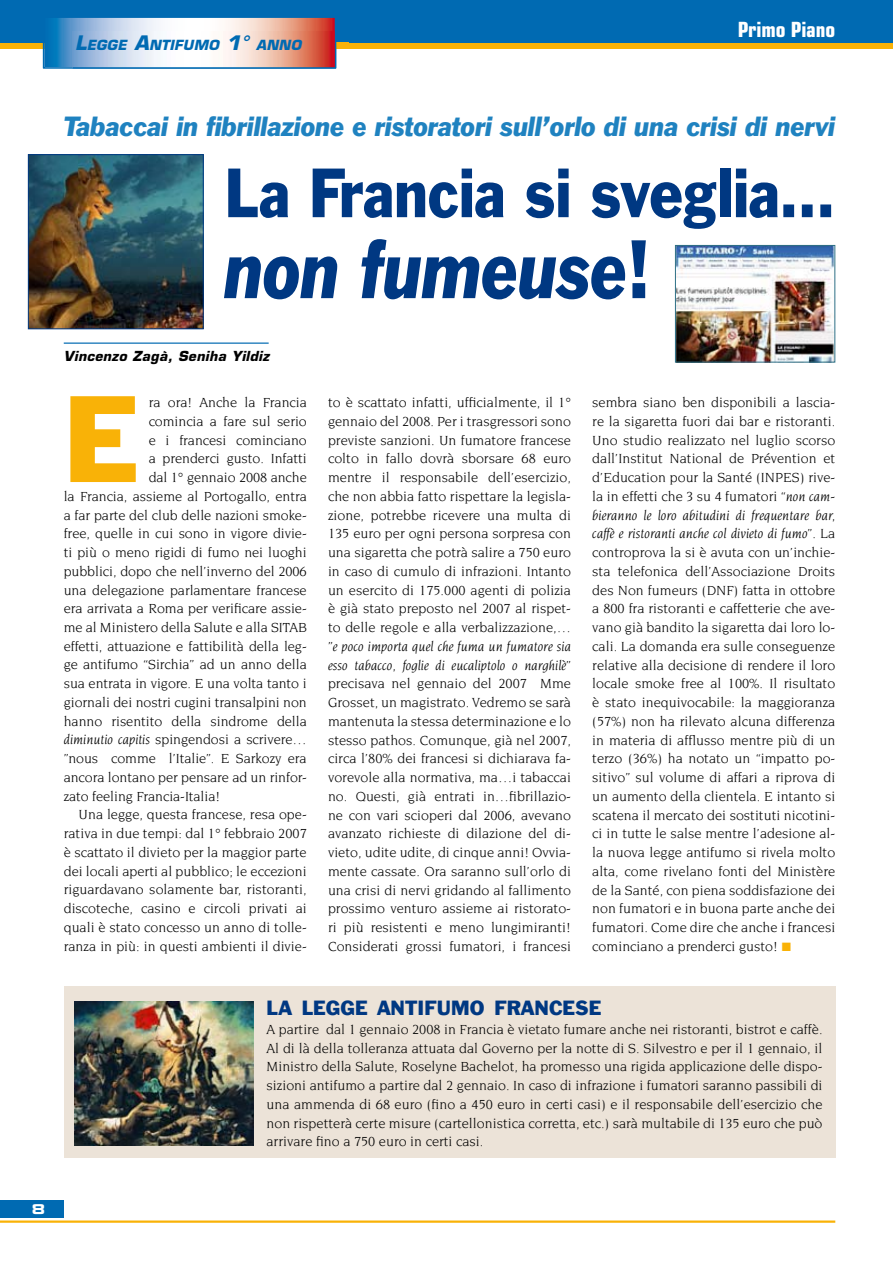
<style>
.page{position:relative;width:893px;height:1263px;background:#fff}
.page>*{position:absolute;margin:0;border:0;box-sizing:border-box;transform-origin:0 0}
.t1{font:112.65px "Franklin Gothic BT";color:#f9b207}
.t2{font:italic 75.9px "Franklin Gothic BT";color:#003882;scale:.87 1}
.t3{font:63.75px "Franklin Gothic BT";color:#003882;scale:.87 1}
.t4{font:italic 25.5px "Franklin Gothic BT";letter-spacing:-.005em;color:#1f82c0}
.t5{font:700 condensed 21px "Eurostile";color:#fff}
.t6{font:18.9px "Franklin Gothic BT";letter-spacing:.005em;color:#003882}
.t7{font:14.25px/18.8px "Novarese";letter-spacing:-.005em;color:#000;text-align:justify}
.t8{font:italic 700 13.65px "Eurostile";letter-spacing:.02em;color:#006ab2}
.t9{font:italic 700 13.5px "Eurostile";letter-spacing:.03em;color:#000}
.t10{font:13.5px "Eurostile Bold Extended Two";color:#fff}
.s1{font-size:19.5px}
.s2{font-style:normal}
.s3{font-style:italic}
</style>
<div class="page">
<hr style="left:0;top:1221px;width:835px;height:2px;background:#f9b207">
<div style="left:0;top:1200px;width:64px;height:17px;background:#006ab2"></div>
<div style="left:0;top:0;width:893px;height:43px;background:#006ab2"></div>
<div style="left:0;top:43px;width:893px;height:6px;background:#f9b207"></div>
<svg style="left:43px;top:17px;width:306px;height:52px"></svg>
<img style="left:73px;top:31px;width:263px;height:38px">
<img style="left:30px;top:156px;width:172px;height:171px">
<div style="left:28px;top:154px;width:176px;height:175px;border:1px solid #003882"></div>
<hr style="left:64px;top:343px;width:205px;height:1px;background:#006ab2">
<img style="left:677px;top:247px;width:156px;height:114px">
<div style="left:675px;top:245px;width:160px;height:118px;border:1px solid #2e7086"></div>
<div style="left:64px;top:986px;width:771px;height:172px;background:#ece3d8"></div>
<img style="left:74px;top:1001px;width:180px;height:145px">
<p class="t8" style="left:75px;top:39px;width:228px"><span class="s1">L</span>EGGE <span class="s1">A</span>NTIFUMO <span class="s1">1°</span> ANNO</p>
<h3 class="t5" style="left:738px;top:22px;width:99px">Primo Piano</h3>
<h3 class="t4" style="left:64px;top:113px;width:773px">Tabaccai in fibrillazione e ristoratori sull’orlo di una crisi di nervi</h3>
<h3 class="t3" style="left:225px;top:167px;width:703px">La Francia si sveglia…</h3>
<h2 class="t2" style="left:225px;top:228px;width:490px">non fumeuse<span class="s2">!</span></h2>
<p class="t9" style="left:64px;top:351px;width:207px">Vincenzo Zagà, Seniha Yildiz</p>
<h1 class="t1" style="left:64px;top:394px;width:76px">E</h1>
<p class="t7" style="left:149px;top:394px;width:160px">ra ora! Anche la Francia</p>
<p class="t7" style="left:149px;top:413px;width:160px">comincia a fare sul serio</p>
<p class="t7" style="left:149px;top:431px;width:160px">e i francesi cominciano</p>
<p class="t7" style="left:149px;top:450px;width:160px">a prenderci gusto. Infatti</p>
<p class="t7" style="left:149px;top:469px;width:160px">dal 1° gennaio 2008 anche</p>
<p class="t7" style="left:64px;top:488px;width:245px">la Francia, assieme al Portogallo, entra</p>
<p class="t7" style="left:64px;top:506px;width:244px">a far parte del club delle nazioni smoke-</p>
<p class="t7" style="left:64px;top:525px;width:244px">free, quelle in cui sono in vigore divie-</p>
<p class="t7" style="left:64px;top:544px;width:244px">ti più o meno rigidi di fumo nei luoghi</p>
<p class="t7" style="left:64px;top:563px;width:244px">pubblici, dopo che nell’inverno del 2006</p>
<p class="t7" style="left:64px;top:581px;width:244px">una delegazione parlamentare francese</p>
<p class="t7" style="left:64px;top:600px;width:244px">era arrivata a Roma per verificare assie-</p>
<p class="t7" style="left:64px;top:619px;width:244px">me al Ministero della Salute e alla SITAB</p>
<p class="t7" style="left:64px;top:638px;width:244px">effetti, attuazione e fattibilità della leg-</p>
<p class="t7" style="left:64px;top:656px;width:244px">ge antifumo “Sirchia” ad un anno della</p>
<p class="t7" style="left:64px;top:675px;width:245px">sua entrata in vigore. E una volta tanto i</p>
<p class="t7" style="left:64px;top:694px;width:245px">giornali dei nostri cugini transalpini non</p>
<p class="t7" style="left:64px;top:713px;width:245px">hanno risentito della sindrome della</p>
<p class="t7" style="left:64px;top:731px;width:244px"><span class="s3">diminutio capitis</span> spingendosi a scrivere…</p>
<p class="t7" style="left:64px;top:750px;width:244px">”nous comme l’Italie”. E Sarkozy era</p>
<p class="t7" style="left:64px;top:769px;width:244px">ancora lontano per pensare ad un rinfor-</p>
<p class="t7" style="left:64px;top:788px;width:158px">zato feeling Francia-Italia!</p>
<p class="t7" style="left:79px;top:806px;width:230px">Una legge, questa francese, resa ope-</p>
<p class="t7" style="left:64px;top:825px;width:244px">rativa in due tempi: dal 1° febbraio 2007</p>
<p class="t7" style="left:64px;top:844px;width:244px">è scattato il divieto per la maggior parte</p>
<p class="t7" style="left:64px;top:863px;width:244px">dei locali aperti al pubblico; le eccezioni</p>
<p class="t7" style="left:64px;top:881px;width:244px">riguardavano solamente bar, ristoranti,</p>
<p class="t7" style="left:64px;top:900px;width:244px">discoteche, casino e circoli privati ai</p>
<p class="t7" style="left:64px;top:919px;width:245px">quali è stato concesso un anno di tolle-</p>
<p class="t7" style="left:64px;top:938px;width:245px">ranza in più: in questi ambienti il divie-</p>
<p class="t7" style="left:328px;top:394px;width:245px">to è scattato infatti, ufficialmente, il 1° gennaio del 2008. Per i trasgressori sono previste sanzioni. Un fumatore francese colto in fallo dovrà sborsare 68 euro mentre il responsabile dell’esercizio, che non abbia fatto rispettare la legisla&shy;zione, potrebbe ricevere una multa di 135 euro per ogni persona sorpresa con una sigaretta che potrà salire a 750 euro in caso di cumulo di infrazioni. Intanto un esercito di 175.000 agenti di polizia è già stato preposto nel 2007 al rispet&shy;to delle regole e alla verbalizzazione,… ”<span class="s3">e poco importa quel che fuma un fumatore sia esso tabacco, foglie di eucaliptolo o narghilè</span>” precisava nel gennaio del 2007 Mme Grosset, un magistrato. Vedremo se sarà mantenuta la stessa determinazione e lo stesso pathos. Comunque, già nel 2007, circa l’80% dei francesi si dichiarava fa&shy;vorevole alla normativa, ma…i tabaccai no. Questi, già entrati in…fibrillazio&shy;ne con vari scioperi dal 2006, avevano avanzato richieste di dilazione del di&shy;vieto, udite udite, di cinque anni! Ovvia&shy;mente cassate. Ora saranno sull’orlo di una crisi di nervi gridando al fallimento prossimo venturo assieme ai ristorato&shy;ri più resistenti e meno lungimiranti!<br>Considerati grossi fumatori, i francesi</p>
<p class="t7" style="left:592px;top:394px;width:244px">sembra siano ben disponibili a lascia&shy;re la sigaretta fuori dai bar e ristoranti.<br>Uno studio realizzato nel luglio scorso dall’Institut National de Prévention et d’Education pour la Santé (INPES) rive&shy;la in effetti che 3 su 4 fumatori “<span class="s3">non cam&shy;bieranno le loro abitudini di frequentare bar, caffè e ristoranti anche col divieto di fumo</span>”. La controprova la si è avuta con un’inchie&shy;sta telefonica dell’Associazione Droits des Non fumeurs (DNF) fatta in ottobre a 800 fra ristoranti e caffetterie che ave&shy;vano già bandito la sigaretta dai loro lo&shy;cali. La domanda era sulle conseguenze relative alla decisione di rendere il loro locale smoke free al 100%. Il risultato è stato inequivocabile: la maggioranza (57%) non ha rilevato alcuna differenza in materia di afflusso mentre più di un terzo (36%) ha notato un “impatto po&shy;sitivo” sul volume di affari a riprova di un aumento della clientela. E intanto si scatena il mercato dei sostituti nicotini&shy;ci in tutte le salse mentre l’adesione al&shy;la nuova legge antifumo si rivela molto alta, come rivelano fonti del Ministère de la Santé, con piena soddisfazione dei non fumatori e in buona parte anche dei fumatori. Come dire che anche i francesi cominciano a prenderci gusto!</p>
<h3 class="t6" style="left:266px;top:1001px;width:336px">LA LEGGE ANTIFUMO FRANCESE</h3>
<p class="t7" style="left:266px;top:1021px;width:557px">A partire dal 1 gennaio 2008 in Francia è vietato fumare anche nei ristoranti, bistrot e caffè.<br>Al di là della tolleranza attuata dal Governo per la notte di S. Silvestro e per il 1 gennaio, il Ministro della Salute, Roselyne Bachelot, ha promesso una rigida applicazione delle dispo&shy;sizioni antifumo a partire dal 2 gennaio. In caso di infrazione i fumatori saranno passibili di una ammenda di 68 euro (fino a 450 euro in certi casi) e il responsabile dell’esercizio che non rispetterà certe misure (cartellonistica corretta, etc.) sarà multabile di 135 euro che può arrivare fino a 750 euro in certi casi.</p>
<p class="t10" style="left:32px;top:1204px;width:15px">8</p>
</div>
